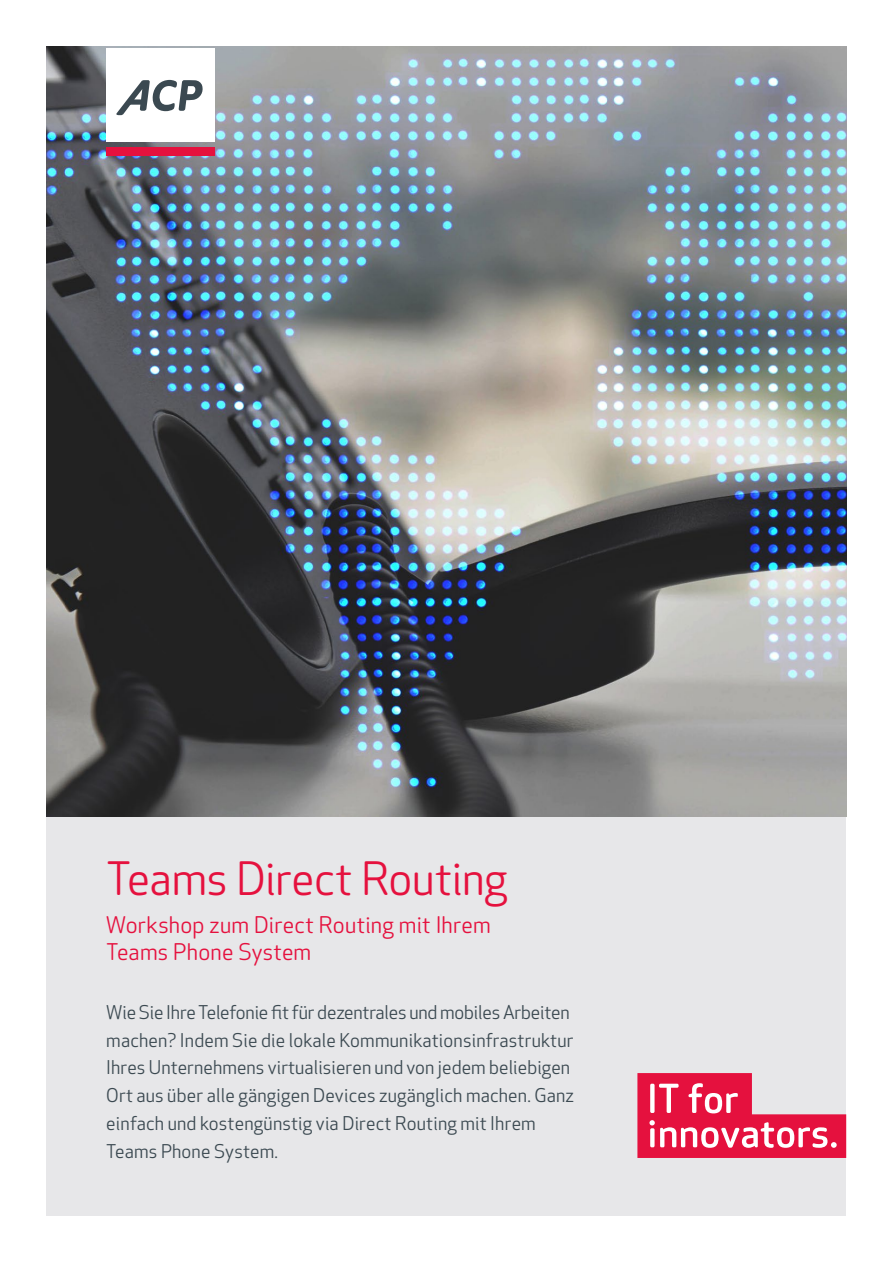
<style>
.page{position:relative;width:893px;height:1263px;background:#fff}
.page>*{position:absolute;margin:0;border:0;box-sizing:border-box;transform-origin:0 0}
.Copy_Large_White{font:45px "Apex Rounded";letter-spacing:-.005em;color:#e5113e}
.Copy_Large_White-2{font:22.5px/27px "Apex Rounded";letter-spacing:.01em;color:#e5113e}
.t1{font:18.6px/27.9px "Apex New";letter-spacing:.01em;color:#3b4951}
</style>
<div class="page">
<div style="left:47px;top:816px;width:799px;height:400px;background:#e7e7e9"></div>
<img style="left:47px;top:47px;width:799px;height:769px">
<svg style="left:637px;top:1073px;width:209px;height:85px"></svg>
<div style="left:106px;top:148px;width:109px;height:8px;background:#e5113e"></div>
<div style="left:106px;top:48px;width:109px;height:94px;background:#fff"></div>
<svg style="left:116px;top:80px;width:87px;height:35px"></svg>
<p class="Copy_Large_White" style="left:106px;top:853px;width:403px">Teams Direct Routing</p>
<p class="Copy_Large_White-2" style="left:106px;top:912px;width:386px">Workshop zum Direct Routing mit Ihrem<br>Teams Phone System</p>
<p class="t1" style="left:106px;top:998px;width:469px">Wie Sie Ihre Telefonie fit für dezentrales und mobiles Arbeiten machen? Indem Sie die lokale Kommunikationsinfrastruktur Ihres Unternehmens virtualisieren und von jedem beliebigen Ort aus über alle gängigen Devices zugänglich machen. Ganz einfach und kostengünstig via Direct Routing mit Ihrem Teams Phone System.</p>
</div>
